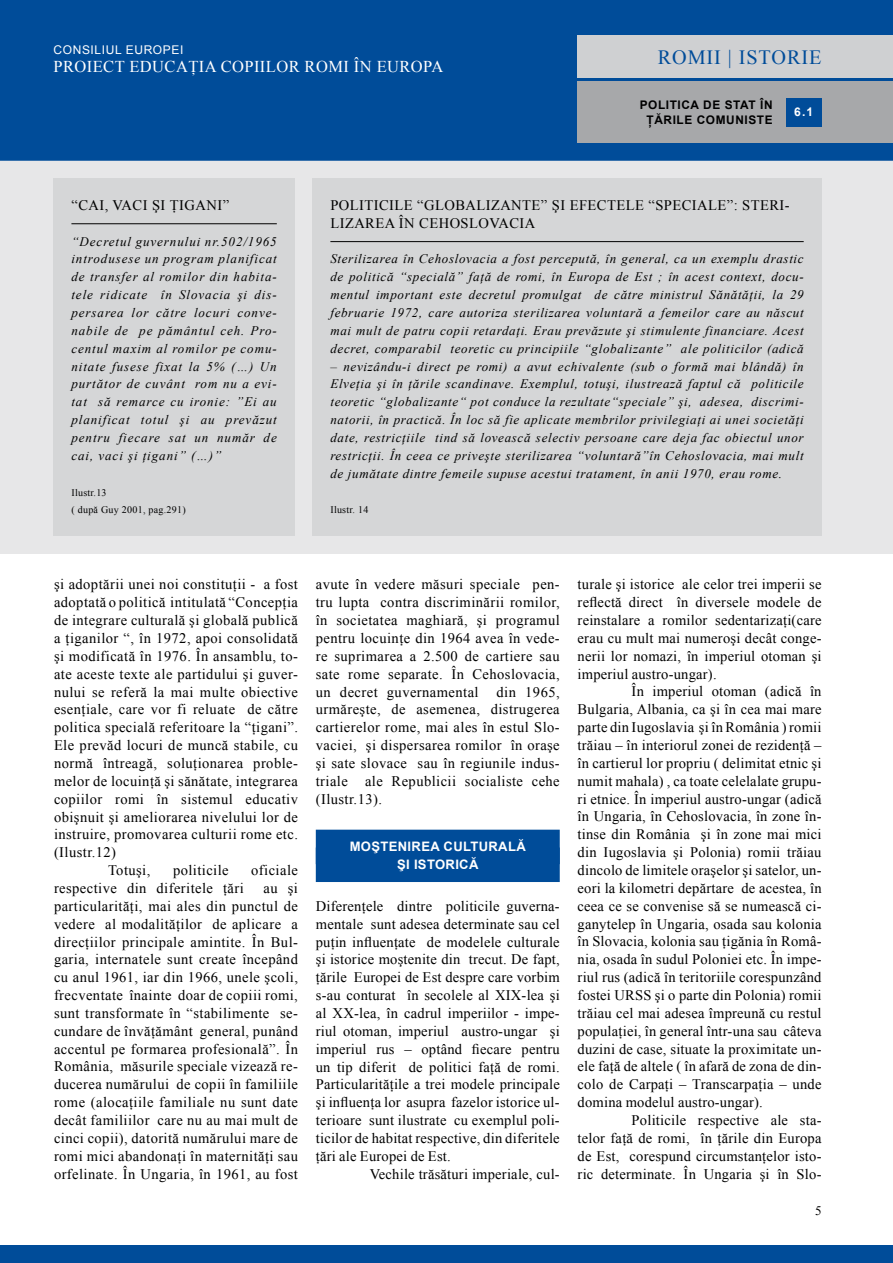
<style>
.page{position:relative;width:893px;height:1263px;background:#fff}
.page>*{position:absolute;margin:0;border:0;box-sizing:border-box;transform-origin:0 0}
.t1{font:20.25px "Times New Roman";color:#004c99}
.t2{font:16.5px "Times New Roman";letter-spacing:.025em;color:#fff}
.t3{font:14.55px/17.9px "Times New Roman";letter-spacing:.03em;color:#000;text-align:justify}
.t4{font:italic 13.05px/17.9px "Times New Roman";letter-spacing:.05em;color:#000;text-align:justify}
.t5{font:700 13.05px/17.9px "Arial";letter-spacing:.025em;color:#fff;text-align:center}
.t6{font:13.05px "Times New Roman";color:#000}
.t7{font:12px "Arial";letter-spacing:.05em;color:#fff}
.t8{font:700 12px "Arial";color:#fff}
.t9{font:700 11.85px/15px "Arial";letter-spacing:.05em;color:#000;text-align:center}
.t10{font:10.05px/17.9px "Times New Roman";letter-spacing:.025em;color:#000}
</style>
<div class="page">
<div style="left:0;top:149px;width:893px;height:405px;background:#e7e7e8"></div>
<div style="left:0;top:0;width:893px;height:161px;background:#004c99"></div>
<div style="left:577px;top:81px;width:316px;height:62px;background:#a7a8aa"></div>
<div style="left:577px;top:36px;width:316px;height:42px;background:#cfd0d2"></div>
<div style="left:786px;top:98px;width:35px;height:28px;background:#004c99"></div>
<div style="left:0;top:1245px;width:893px;height:18px;background:#004c99"></div>
<div style="left:316px;top:830px;width:244px;height:34px;background:#004c99"></div>
<div style="left:316px;top:847px;width:244px;height:35px;background:#004c99"></div>
<div style="left:54px;top:179px;width:241px;height:357px;background:#d5d6d7"></div>
<hr style="left:71px;top:223px;width:206px;height:1px;background:#000">
<div style="left:313px;top:179px;width:508px;height:357px;background:#d5d6d7"></div>
<hr style="left:330px;top:241px;width:474px;height:1px;background:#000">
<p class="t7" style="left:54px;top:42px;width:131px">CONSILIUL EUROPEI</p>
<p class="t2" style="left:54px;top:55px;width:391px">PROIECT EDUCAŢIA COPIILOR ROMI ÎN EUROPA</p>
<h1 class="t1" style="left:658px;top:44px;width:28px">Romii</h1>
<h1 class="t1" style="left:728px;top:44px;width:45px">| istorie</h1>
<p class="t8" style="left:794px;top:104px;width:21px">6.1</p>
<p class="t9" style="left:640px;top:98px;width:134px">POLITICA DE STAT ÎN<br>ŢĂRILE COMUNISTE</p>
<p class="t3" style="left:71px;top:196px;width:159px">“CAI, VACI ŞI ŢIGANI”</p>
<p class="t4" style="left:71px;top:232px;width:207px">“Decretul guvernului nr.502/1965 introdusese un program planificat de transfer al romilor din habita&shy;tele ridicate în Slovacia şi dis&shy;persarea lor către locuri conve&shy;nabile de pe pământul ceh. Pro&shy;centul maxim al romilor pe comu&shy;nitate fusese fixat la 5% (…) Un purtător de cuvânt rom nu a evi&shy;tat să remarce cu ironie: ”Ei au planificat totul şi au prevăzut pentru fiecare sat un număr de cai, vaci şi ţigani” (…)”</p>
<p class="t10" style="left:71px;top:483px;width:116px">Ilustr.13<br>( după Guy 2001, pag.291)</p>
<p class="t3" style="left:330px;top:196px;width:461px;text-indent:125px">BALIZANTE” ŞI EFECTELE “SPECIALE”: STERI-<br>LIZAREA ÎN CEHO SLOVACIA</p>
<p class="t4" style="left:330px;top:250px;width:475px">Sterilizarea în Cehoslovacia a fost percepută, în general, ca un exemplu drastic de politică “specială” faţă de romi, în Europa de Est ; în acest context, docu&shy;mentul important este decretul promulgat de către ministrul Sănătăţii, la 29 februarie 1972, care autoriza sterilizarea voluntară a femeilor care au născut mai mult de patru copii retardaţi. Erau prevăzute şi stimulente financiare. Acest decret, comparabil teoretic cu principiile “globalizante” ale politicilor (adică</p>
<p class="t4" style="left:330px;top:357px;width:475px">– nevizându-i direct pe romi) a avut echivalente (sub o formă mai blândă) în Elveţia şi în ţările scandinave. Exemplul, totuşi, ilustrează faptul că politicile teoretic “globalizante“ pot conduce la rezultate“speciale” şi, adesea, discrimi&shy;natorii, în practică. În loc să fie aplicate membrilor privilegiaţi ai unei societăţi date, restricţiile tind să lovească selectiv persoane care deja fac obiectul unor restricţii. În ceea ce priveşte sterilizarea “voluntară”în Cehoslovacia, mai mult de jumătate dintre femeile supuse acestui tratament, în anii 1970, erau rome.</p>
<p class="t10" style="left:330px;top:501px;width:39px">Ilustr. 14</p>
<p class="t3" style="left:330px;top:196px;width:105px">POLITICILE “GLO</p>
<p class="t3" style="left:54px;top:575px;width:245px">şi adoptării unei noi constituţii - a fost</p>
<p class="t3" style="left:54px;top:593px;width:245px">adoptată o politică intitulată “Concepţia</p>
<p class="t3" style="left:54px;top:611px;width:245px">de integrare culturală şi globală publică</p>
<p class="t3" style="left:54px;top:629px;width:245px">a ţiganilor “, în 1972, apoi consolidată</p>
<p class="t3" style="left:54px;top:647px;width:245px">şi modificată în 1976. În ansamblu, to-</p>
<p class="t3" style="left:54px;top:665px;width:245px">ate aceste texte ale partidului şi guver-</p>
<p class="t3" style="left:54px;top:682px;width:246px">nului se referă la mai multe obiective</p>
<p class="t3" style="left:54px;top:700px;width:245px">esenţiale, care vor fi reluate de către</p>
<p class="t3" style="left:54px;top:718px;width:245px">politica specială referitoare la “ţigani”.</p>
<p class="t3" style="left:54px;top:736px;width:245px">Ele prevăd locuri de muncă stabile, cu</p>
<p class="t3" style="left:54px;top:754px;width:245px">normă întreagă, soluţionarea proble-</p>
<p class="t3" style="left:54px;top:772px;width:245px">melor de locuinţă şi sănătate, integrarea</p>
<p class="t3" style="left:54px;top:790px;width:245px">copiilor romi în sistemul educativ</p>
<p class="t3" style="left:54px;top:807px;width:245px">obişnuit şi ameliorarea nivelului lor de</p>
<p class="t3" style="left:54px;top:825px;width:245px">instruire, promovarea culturii rome etc.</p>
<p class="t3" style="left:54px;top:843px;width:64px">(Ilustr.12)</p>
<p class="t3" style="left:108px;top:861px;width:44px">Totuşi,</p>
<p class="t3" style="left:173px;top:861px;width:57px">politicile</p>
<p class="t3" style="left:251px;top:861px;width:48px">oficiale</p>
<p class="t3" style="left:54px;top:879px;width:191px">respective din diferitele ţări</p>
<p class="t3" style="left:54px;top:879px;width:246px;text-indent:210px">au şi particularităţi, mai ales din punctul de vedere al modalităţilor de aplicare a direcţiilor principale amintite. În Bul&shy;garia, internatele sunt create începând cu anul 1961, iar din 1966, unele şcoli, frecventate înainte doar de copiii romi, sunt transformate în “stabilimente se&shy;cundare de învăţământ general, punând accentul pe formarea profesională”. În România, măsurile speciale vizează re&shy;ducerea numărului de copii în familiile rome (alocaţiile familiale nu sunt date decât familiilor care nu au mai mult de cinci copii), datorită numărului mare de romi mici abandonaţi în maternităţi sau orfelinate. În Ungaria, în 1961, au fost</p>
<p class="t3" style="left:316px;top:575px;width:245px">avute în vedere măsuri speciale pen&shy;tru lupta contra discriminării romilor, în societatea maghiară, şi programul pentru locuinţe din 1964 avea în vede&shy;re suprimarea a 2.500 de cartiere sau sate rome separate. În Cehoslovacia, un decret guvernamental din 1965, urmăreşte, de asemenea, distrugerea cartierelor rome, mai ales în estul Slo&shy;vaciei, şi dispersarea romilor în oraşe şi sate slovace sau în regiunile indus&shy;triale ale Republicii socialiste cehe (Ilustr.13).</p>
<p class="t5" style="left:350px;top:838px;width:177px">MOŞTENIREa CULTURALĂ<br>ŞI ISTORICĂ</p>
<p class="t3" style="left:316px;top:897px;width:245px">Diferenţele dintre politicile guverna&shy;mentale sunt adesea determinate sau cel puţin influenţate de modelele culturale şi istorice moştenite din trecut. De fapt, ţările Europei de Est despre care vorbim s-au conturat în secolele al XIX-lea şi al XX-lea, în cadrul imperiilor - impe&shy;riul otoman, imperiul austro-ungar şi imperiul rus – optând fiecare pentru un tip diferit de politici faţă de romi.<br>Particularităţile a trei modele principale şi influenţa lor asupra fazelor istorice ul&shy;terioare sunt ilustrate cu exemplul poli&shy;ticilor de habitat respective, din diferitele ţări ale Europei de Est.</p>
<p class="t3" style="left:370px;top:1165px;width:191px">Vechile trăsături imperiale, cul-</p>
<p class="t3" style="left:578px;top:575px;width:245px">turale şi istorice ale celor trei imperii se reflectă direct în diversele modele de reinstalare a romilor sedentarizaţi(care erau cu mult mai numeroşi decât conge&shy;nerii lor nomazi, în imperiul otoman şi imperiul austro-ungar).</p>
<p class="t3" style="left:578px;top:682px;width:246px;text-indent:54px">În imperiul otoman (adică în Bulgaria, Albania, ca şi în cea mai mare parte din Iugoslavia şi în România ) romii trăiau – în interiorul zonei de rezidenţă – în cartierul lor propriu ( delimitat etnic şi numit mahala) , ca toate celelalate grupu&shy;ri etnice. În imperiul austro-ungar (adică în Ungaria, în Cehoslovacia, în zone în&shy;tinse din România şi în zone mai mici din Iugoslavia şi Polonia) romii trăiau dincolo de limitele oraşelor şi satelor, un&shy;eori la kilometri depărtare de acestea, în ceea ce se convenise să se numească ci&shy;ganytelep în Ungaria, osada sau kolonia în Slovacia, kolonia sau ţigănia în Româ&shy;nia, osada în sudul Poloniei etc. În impe&shy;riul rus (adică în teritoriile corespunzând fostei URSS şi o parte din Polonia) romii trăiau cel mai adesea împreună cu restul populaţiei, în general într-una sau câteva duzini de case, situate la proximitate un&shy;ele faţă de altele ( în afară de zona de din&shy;colo de Carpaţi – Transcarpaţia – unde domina modelul austro-ungar).</p>
<p class="t3" style="left:578px;top:1111px;width:245px;text-indent:54px">Politicile respective ale sta&shy;telor faţă de romi, în ţările din Europa de Est, corespund circumstanţelor isto&shy;ric determinate. În Ungaria şi în Slo-</p>
<p class="t6" style="left:815px;top:1201px;width:8px">5</p>
</div>
